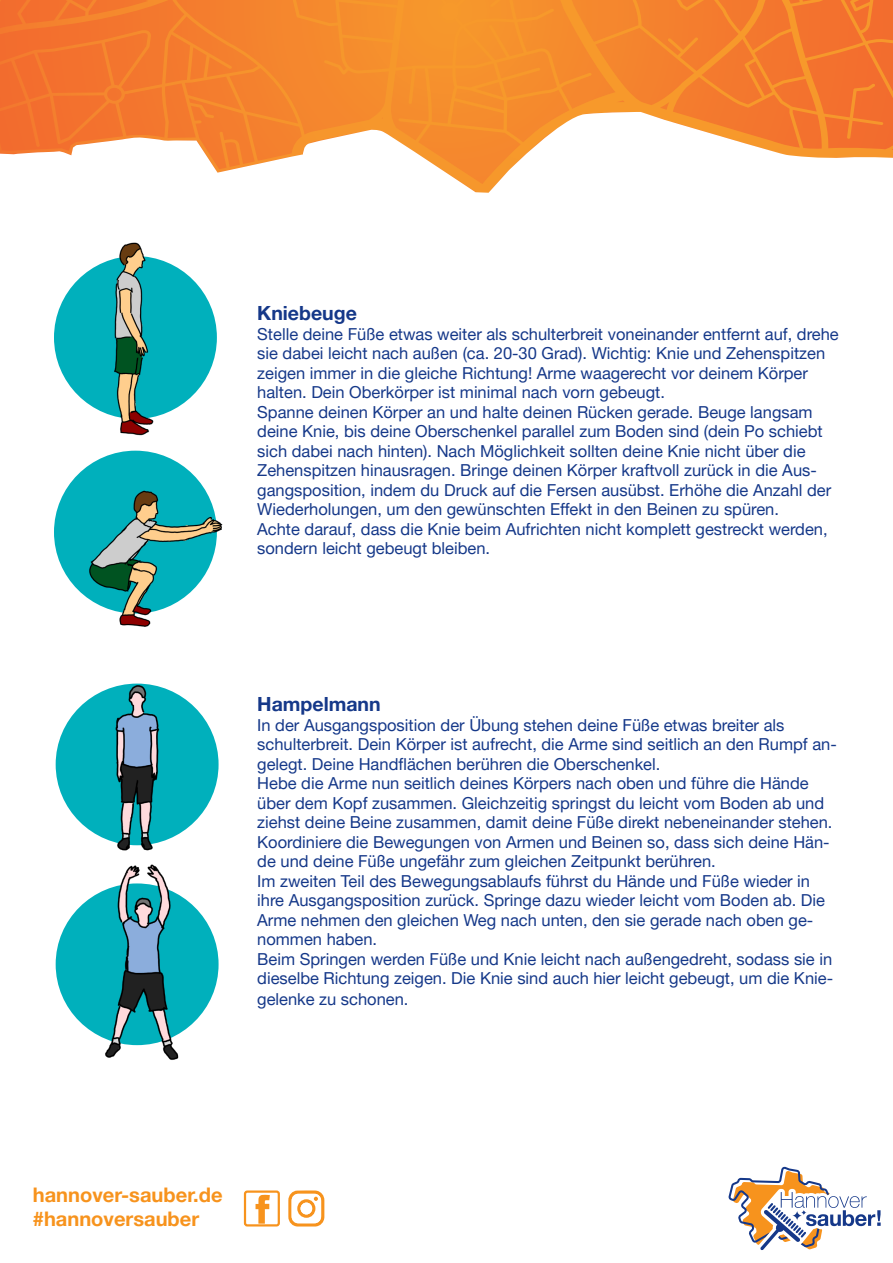
<style>
.page{position:relative;width:893px;height:1263px;background:#fff}
.page>*{position:absolute;margin:0;border:0;box-sizing:border-box;transform-origin:0 0}
.Headline{font:700 20.1px/24.2px "Helvetica Neue LT Pro";color:#f7931d}
.t1{font:700 19.5px "Helvetica Neue LT Pro";color:#153889}
.t2{font:16.5px/19.5px "Helvetica Neue LT Pro";color:#153889}
</style>
<div class="page">
<svg style="left:692px;top:0;width:201px;height:112px;background:#f3792d"></svg>
<svg style="left:0;top:0;width:692px;height:112px;background:#f4852d"></svg>
<svg style="left:0;top:112px;width:893px;height:81px"></svg>
<div style="left:54px;top:256px;width:163px;height:163px;background:#00b0bc;border-radius:50%"></div>
<div style="left:54px;top:451px;width:163px;height:163px;background:#00b0bc;border-radius:50%"></div>
<img style="left:108px;top:242px;width:55px;height:194px">
<img style="left:70px;top:454px;width:153px;height:173px">
<div style="left:56px;top:684px;width:163px;height:161px;background:#00b0bc;border-radius:50%"></div>
<div style="left:56px;top:883px;width:163px;height:162px;background:#00b0bc;border-radius:50%"></div>
<img style="left:58px;top:683px;width:126px;height:168px">
<img style="left:57px;top:864px;width:127px;height:196px">
<svg style="left:243px;top:1190px;width:37px;height:37px"></svg>
<svg style="left:288px;top:1190px;width:36px;height:36px"></svg>
<div style="left:301px;top:1202px;width:11px;height:12px;background:#fff;border-radius:50%"></div>
<svg style="left:728px;top:1167px;width:153px;height:83px"></svg>
<p class="t1" style="left:257px;top:301px;width:101px">Kniebeuge</p>
<p class="t2" style="left:257px;top:324px;width:583px">Stelle deine Füße etwas weiter als schulterbreit voneinander entfernt auf, drehe sie dabei leicht nach außen (ca. 20-30 Grad). Wichtig: Knie und Zehenspitzen zeigen immer in die gleiche Richtung! Arme waagerecht vor deinem Körper halten. Dein Oberkörper ist minimal nach vorn gebeugt.</p>
<p class="t2" style="left:257px;top:402px;width:575px">Spanne deinen Körper an und halte deinen Rücken gerade. Beuge langsam deine Knie, bis deine Oberschenkel parallel zum Boden sind (dein Po schiebt sich dabei nach hinten). Nach Möglichkeit sollten deine Knie nicht über die Zehenspitzen hinausragen. Bringe deinen Körper kraftvoll zurück in die Aus&shy;gangsposition, indem du Druck auf die Fersen ausübst. Erhöhe die Anzahl der Wiederholungen, um den gewünschten Effekt in den Beinen zu spüren.</p>
<p class="t2" style="left:257px;top:519px;width:572px">Achte darauf, dass die Knie beim Aufrichten nicht komplett gestreckt werden, sondern leicht gebeugt bleiben.</p>
<p class="t1" style="left:257px;top:692px;width:125px">Hampelmann</p>
<p class="t2" style="left:257px;top:715px;width:581px">In der Ausgangsposition der Übung stehen deine Füße etwas breiter als schulterbreit. Dein Körper ist aufrecht, die Arme sind seitlich an den Rumpf an&shy;gelegt. Deine Handflächen berühren die Oberschenkel.</p>
<p class="t2" style="left:257px;top:773px;width:577px">Hebe die Arme nun seitlich deines Körpers nach oben und führe die Hände über dem Kopf zusammen. Gleichzeitig springst du leicht vom Boden ab und ziehst deine Beine zusammen, damit deine Füße direkt nebeneinander stehen.<br>Koordiniere die Bewegungen von Armen und Beinen so, dass sich deine Hän&shy;de und deine Füße ungefähr zum gleichen Zeitpunkt berühren.</p>
<p class="t2" style="left:257px;top:871px;width:569px">Im zweiten Teil des Bewegungsablaufs führst du Hände und Füße wieder in ihre Ausgangsposition zurück. Springe dazu wieder leicht vom Boden ab. Die Arme nehmen den gleichen Weg nach unten, den sie gerade nach oben ge&shy;nommen haben.</p>
<p class="t2" style="left:257px;top:949px;width:577px">Beim Springen werden Füße und Knie leicht nach außengedreht, sodass sie in dieselbe Richtung zeigen. Die Knie sind auch hier leicht gebeugt, um die Knie-</p>
<p class="t2" style="left:257px;top:989px;width:153px">gelenke zu schonen.</p>
<p class="Headline" style="left:33px;top:1182px;width:191px">hannover-sauber.de #hannoversauber</p>
</div>
